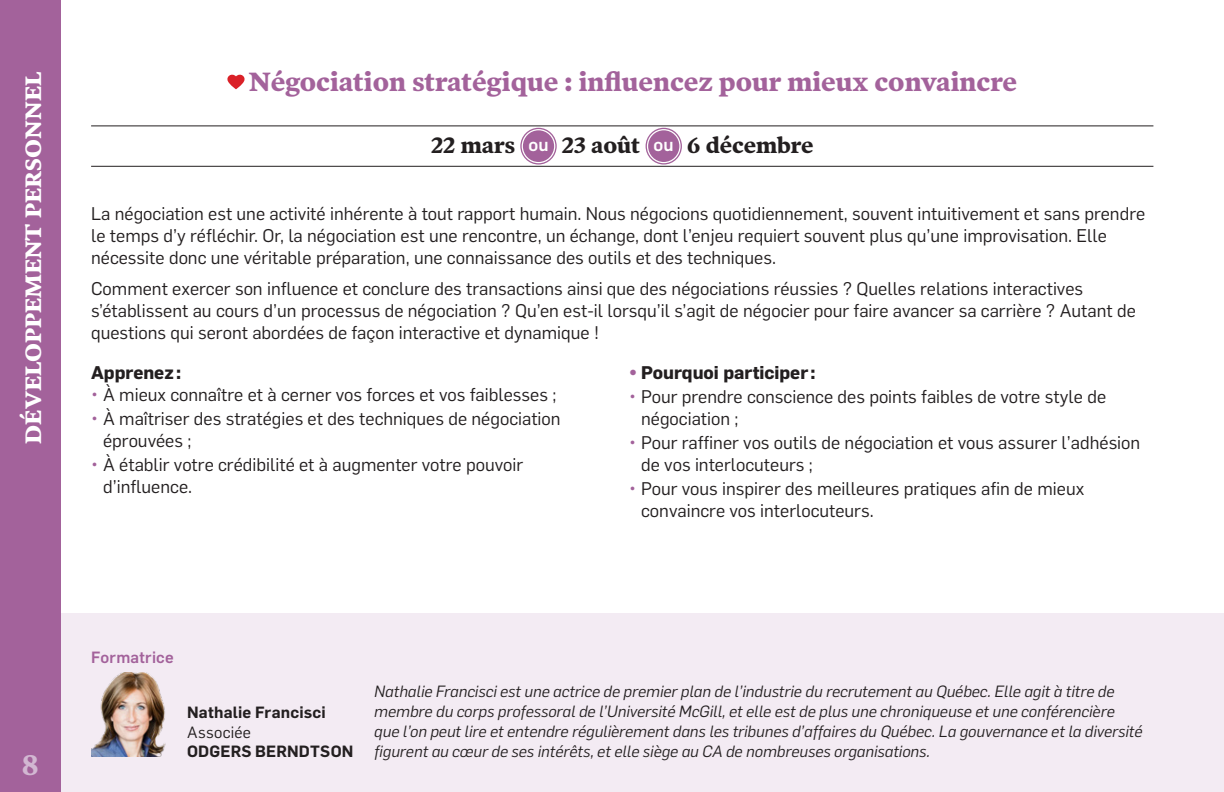
<style>
.page{position:relative;width:1224px;height:792px;background:#fff}
.page>*{position:absolute;margin:0;border:0;box-sizing:border-box;transform-origin:0 0}
.t1{font:700 28px "Poynter OS Text One L";color:#d2b7d2}
.Titre_femmes_leaders{font:700 26px "Poynter OS Text One L";color:#a3629b}
.Dates_femmes_leaders{font:700 22px "Poynter OS Text One L";color:#231f20}
.Description{font:700 22px "Poynter OS Text One L";color:#fff}
.Description-2{font:18px/22px "Flama";color:#231f20}
.Atelier_sous-titre{font:700 18px "Flama";color:#231f20}
.Texte_ital_bas_femme{font:italic 16px/20px "Flama";color:#231f20}
.Conférencier{font:600 16px "Flama";letter-spacing:.015em;color:#231f20}
.Cie_conférencier{font:600 16px "Flama";letter-spacing:.01em;color:#231f20}
.Conférencier-2{font:500 16px "Flama";letter-spacing:.015em;color:#a3629b}
.Titre_conférencier{font:16px "Flama";letter-spacing:.02em;color:#231f20}
.s1{font-family:"Flama";font-weight:500;font-size:17.8px;color:#fff}
.s2{color:#a3629b}
</style>
<div class="page">
<div style="left:22px;top:613px;width:1202px;height:179px;background:#f3ebf3"></div>
<div style="left:0;top:0;width:60px;height:792px;background:#a3629b"></div>
<img style="left:91px;top:673px;width:75px;height:83px">
<hr style="left:91px;top:125px;width:1062px;height:1px;background:#231f20">
<hr style="left:91px;top:166px;width:1062px;height:1px;background:#231f20">
<svg style="left:227px;top:74px;width:18px;height:15px"></svg>
<svg style="left:521px;top:128px;width:35px;height:36px"></svg>
<div style="left:520px;top:128px;width:37px;height:37px;border:1px solid #a3629b;border-radius:50%"></div>
<div style="left:523px;top:130px;width:31px;height:32px;background:#a3629b;border-radius:50%"></div>
<svg style="left:646px;top:128px;width:35px;height:36px"></svg>
<div style="left:646px;top:128px;width:36px;height:37px;border:1px solid #a3629b;border-radius:50%"></div>
<div style="left:648px;top:130px;width:31px;height:32px;background:#a3629b;border-radius:50%"></div>
<p class="Description" style="left:19px;top:444px;width:373px;rotate:-90deg">DÉVELOPPEMENT PERSONNEL</p>
<p class="Titre_femmes_leaders" style="left:249px;top:65px;width:770px">Négociation stratégique : influencez pour mieux convaincre</p>
<p class="Dates_femmes_leaders" style="left:431px;top:131px;width:384px">22 mars <span class="s1">ou</span> 23 août <span class="s1">ou</span> 6 décembre</p>
<p class="Description-2" style="left:91px;top:203px;width:1056px">La négociation est une activité inhérente à tout rapport humain. Nous négocions quotidiennement, souvent intuitivement et sans prendre le temps d’y réfléchir. Or, la négociation est une rencontre, un échange, dont l’enjeu requiert souvent plus qu’une improvisation. Elle nécessite donc une véritable préparation, une connaissance des outils et des techniques.</p>
<p class="Description-2" style="left:91px;top:278px;width:1046px">Comment exercer son influence et conclure des transactions ainsi que des négociations réussies ? Quelles relations interactives s’établissent au cours d’un processus de négociation ? Qu’en est-il lorsqu’il s’agit de négocier pour faire avancer sa carrière ? Autant de questions qui seront abordées de façon interactive et dynamique !</p>
<p class="Atelier_sous-titre" style="left:91px;top:362px;width:92px">Apprenez:</p>
<p class="Description-2" style="left:91px;top:384px;width:467px"><span class="s2">•</span> À mieux connaître et à cerner vos forces et vos faiblesses ;</p>
<p class="Description-2" style="left:103px;top:408px;width:459px;text-indent:-12px"><span class="s2">•</span> À maîtriser des stratégies et des techniques de négociation éprouvées ;</p>
<p class="Description-2" style="left:103px;top:454px;width:422px;text-indent:-12px"><span class="s2">•</span> À établir votre crédibilité et à augmenter votre pouvoir d’influence.</p>
<p class="Atelier_sous-titre" style="left:629px;top:362px;width:188px"><span class="s2">•</span> Pourquoi participer :</p>
<p class="Description-2" style="left:641px;top:386px;width:467px;text-indent:-12px"><span class="s2">•</span> Pour prendre conscience des points faibles de votre style de négociation ;</p>
<p class="Description-2" style="left:641px;top:432px;width:501px;text-indent:-12px"><span class="s2">•</span> Pour raffiner vos outils de négociation et vous assurer l’adhésion de vos interlocuteurs ;</p>
<p class="Description-2" style="left:641px;top:478px;width:445px;text-indent:-12px"><span class="s2">•</span> Pour vous inspirer des meilleures pratiques afin de mieux convaincre vos interlocuteurs.</p>
<h1 class="t1" style="left:22px;top:748px;width:18px">8</h1>
<p class="Conférencier-2" style="left:91px;top:646px;width:84px">Formatrice</p>
<p class="Conférencier" style="left:187px;top:701px;width:140px">Nathalie Francisci</p>
<p class="Titre_conférencier" style="left:187px;top:722px;width:66px">Associée</p>
<p class="Cie_conférencier" style="left:187px;top:740px;width:168px">ODGERS BERNDTSON</p>
<p class="Texte_ital_bas_femme" style="left:374px;top:680px;width:770px">Nathalie Francisci est une actrice de premier plan de l’industrie du recrutement au Québec. Elle agit à titre de membre du corps professoral de l’Université McGill, et elle est de plus une chroniqueuse et une conférencière que l’on peut lire et entendre régulièrement dans les tribunes d’affaires du Québec. La gouvernance et la diversité figurent au cœur de ses intérêts, et elle siège au CA de nombreuses organisations.</p>
</div>
